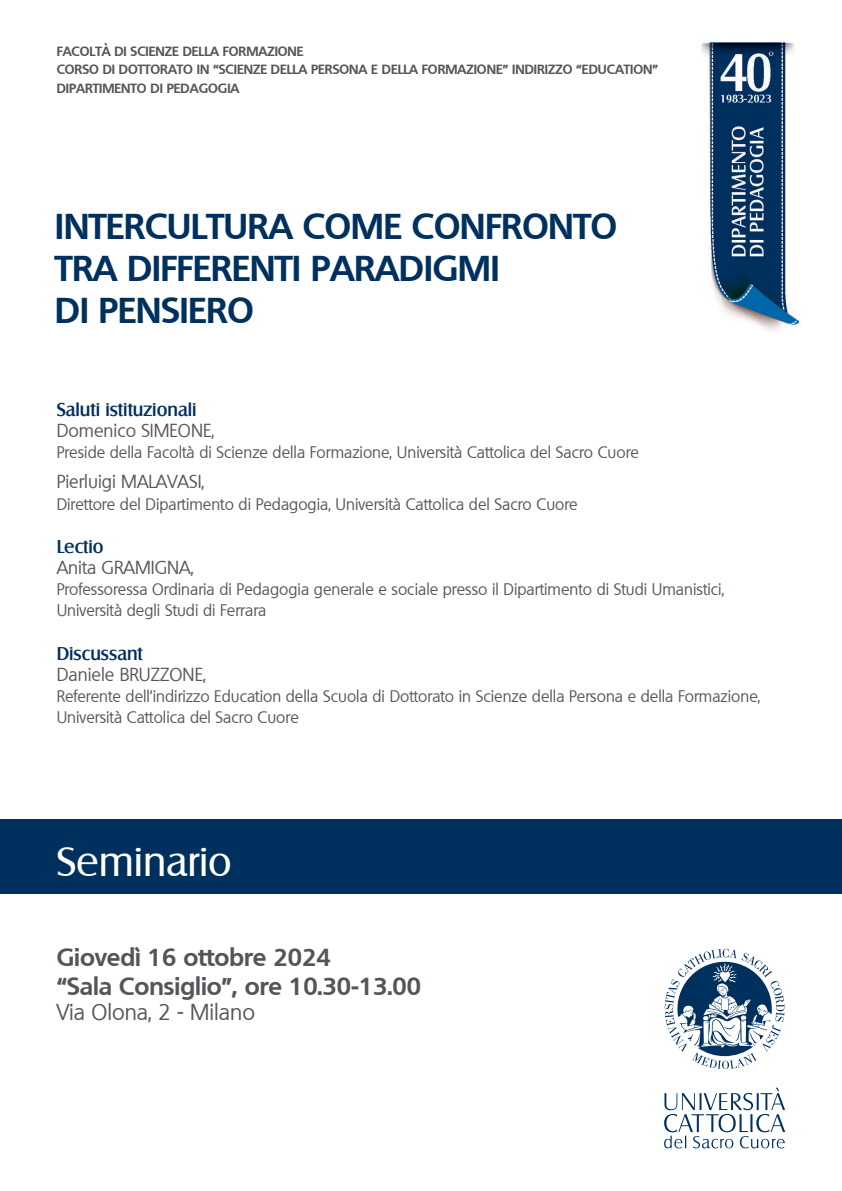
<style>
.page{position:relative;width:842px;height:1191px;background:#fff}
.page>*{position:absolute;margin:0;border:0;box-sizing:border-box;transform-origin:0 0}
.Evento{font:40px "Salzburg";color:#fff}
.Sottotitolo{font:700 35px/42px "Quebec";color:#00305e}
.Data{font:700 24px "Quebec";color:#54555a}
.Luogo{font:22px "Quebec";color:#54555a}
.Titolo_3{font:18px "Quebec";color:#54555a}
.Titolo_3-2{font:500 18px "Salzburg";color:#00305e}
.Titolo_3-3{font:16px/21.1px "Quebec";color:#54555a}
.Fac-Dip{font:700 13px "Quebec";color:#54555a}
</style>
<div class="page">
<div style="left:0;top:819px;width:842px;height:75px;background:#00305e"></div>
<svg style="left:665px;top:948px;width:119px;height:121px"></svg>
<svg style="left:664px;top:1087px;width:121px;height:61px"></svg>
<img style="left:701px;top:42px;width:99px;height:289px">
<p class="Fac-Dip" style="left:57px;top:43px;width:248px">FACOLTÀ DI SCIENZE DELLA FORMAZIONE</p>
<p class="Fac-Dip" style="left:57px;top:61px;width:603px">CORSO DI DOTTORATO IN “SCIENZE DELLA PERSONA E DELLA FORMAZIONE” INDIRIZZO “EDUCATION”</p>
<p class="Fac-Dip" style="left:57px;top:80px;width:184px">DIPARTIMENTO DI PEDAGOGIA</p>
<p class="Sottotitolo" style="left:55px;top:205px;width:563px">INTERCULTURA COME CONFRONTO<br>TRA DIFFERENTI PARADIGMI</p>
<p class="Sottotitolo" style="left:55px;top:289px;width:200px">DI PENSIERO</p>
<p class="Titolo_3-2" style="left:57px;top:399px;width:141px">Saluti istituzionali</p>
<p class="Titolo_3" style="left:57px;top:419px;width:159px">Domenico SIMEONE,</p>
<p class="Titolo_3-3" style="left:57px;top:442px;width:584px">Preside della Facoltà di Scienze della Formazione, Università Cattolica del Sacro Cuore</p>
<p class="Titolo_3" style="left:57px;top:470px;width:149px">Pierluigi MALAVASI,</p>
<p class="Titolo_3-3" style="left:57px;top:493px;width:523px">Direttore del Dipartimento di Pedagogia, Università Cattolica del Sacro Cuore</p>
<p class="Titolo_3-2" style="left:57px;top:536px;width:48px">Lectio</p>
<p class="Titolo_3" style="left:57px;top:556px;width:138px">Anita GRAMIGNA,</p>
<p class="Titolo_3-3" style="left:57px;top:579px;width:669px">Professoressa Ordinaria di Pedagogia generale e sociale presso il Dipartimento di Studi Umanistici,<br>Università degli Studi di Ferrara</p>
<p class="Titolo_3-2" style="left:57px;top:642px;width:88px">Discussant</p>
<p class="Titolo_3" style="left:57px;top:663px;width:151px">Daniele BRUZZONE,</p>
<p class="Titolo_3-3" style="left:57px;top:685px;width:705px">Referente dell’indirizzo Education della Scuola di Dottorato in Scienze della Persona e della Formazione,</p>
<p class="Titolo_3-3" style="left:57px;top:706px;width:244px">Università Cattolica del Sacro Cuore</p>
<p class="Evento" style="left:57px;top:837px;width:177px">Seminario</p>
<p class="Data" style="left:57px;top:941px;width:275px">Giovedì 16 ottobre 2024</p>
<p class="Data" style="left:57px;top:970px;width:366px">“Sala Consiglio”, ore 10.30-13.00</p>
<p class="Luogo" style="left:57px;top:997px;width:200px">Via Olona, 2 - Milano</p>
</div>
